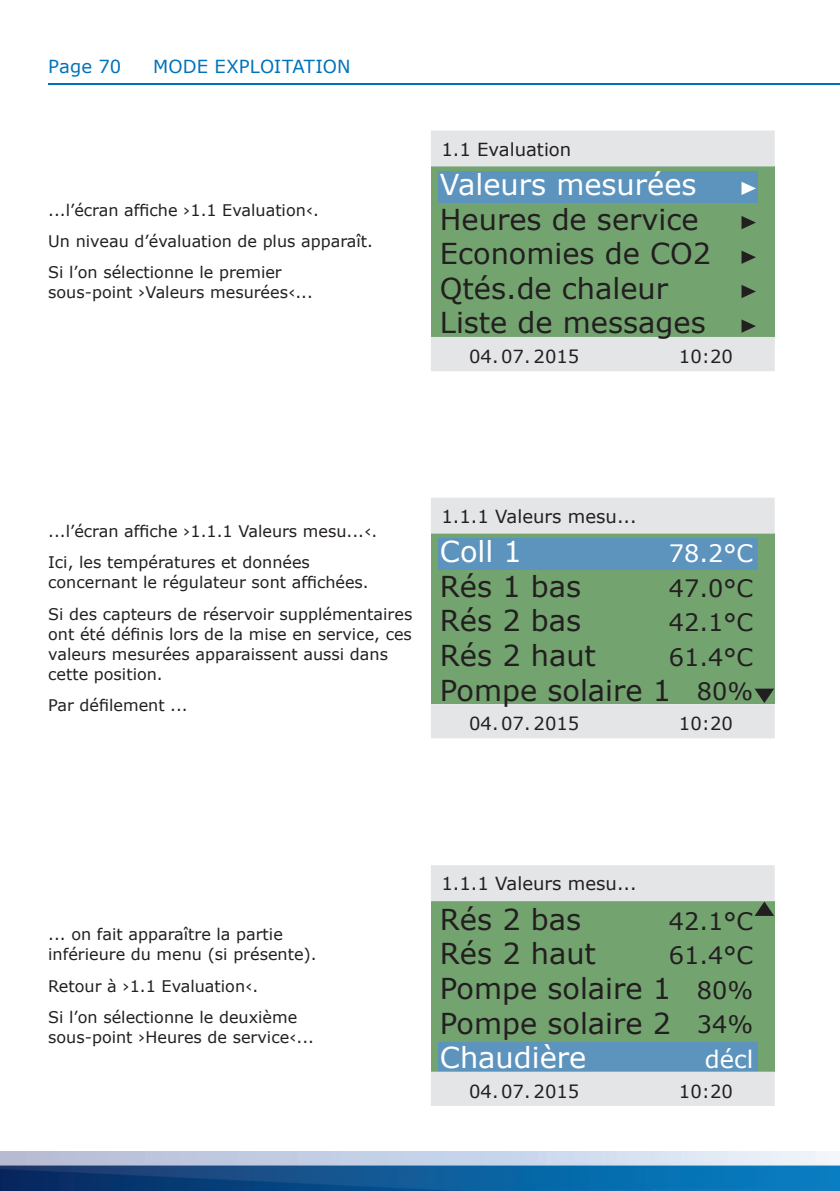
<style>
.page{position:relative;width:840px;height:1191px;background:#fff}
.page>*{position:absolute;margin:0;border:0;box-sizing:border-box;transform-origin:0 0}
.t1{font:28.8px/34.6px "Verdana";color:#231f20}
.t2{font:28.8px "Verdana";color:#fff}
.t3{font:24px/34.6px "Verdana";color:#231f20;text-align:right}
.t4{font:24px "Verdana";color:#fff}
.t5{font:18px "Verdana";color:#231f20}
.t6{font:18px "Verdana";letter-spacing:.005em;color:#0072bc}
.t7{font:16px/31.4px "Verdana";color:#231f20}
</style>
<div class="page">
<hr style="left:48px;top:84px;width:791px;height:1px;background:#0072bc">
<img style="left:0;top:1151px;width:839px;height:40px">
<svg style="left:431px;top:130px;width:343px;height:241px;background:#91b59c"></svg>
<svg style="left:741px;top:250px;width:14px;height:14px"></svg>
<svg style="left:741px;top:216px;width:14px;height:13px"></svg>
<svg style="left:741px;top:182px;width:14px;height:13px"></svg>
<svg style="left:741px;top:319px;width:14px;height:14px"></svg>
<svg style="left:741px;top:285px;width:14px;height:13px"></svg>
<svg style="left:431px;top:498px;width:343px;height:240px;background:#91b49c"></svg>
<svg style="left:754px;top:688px;width:19px;height:15px"></svg>
<svg style="left:431px;top:865px;width:343px;height:241px;background:#91b59b"></svg>
<svg style="left:754px;top:901px;width:19px;height:15px"></svg>
<p class="t6" style="left:48px;top:54px;width:74px">Page 70</p>
<p class="t6" style="left:153px;top:54px;width:199px">MODE EXPLOITATION</p>
<p class="t7" style="left:48px;top:194px;width:326px">...l’écran affiche ›1.1 Evaluation‹.<br>Un niveau d’évaluation de plus apparaît.<br>Si l’on sélectionne le premier</p>
<p class="t7" style="left:48px;top:277px;width:266px">sous-point ›Valeurs mesurées‹...</p>
<p class="t5" style="left:441px;top:137px;width:131px">1.1 Evaluation</p>
<h1 class="t2" style="left:439px;top:165px;width:258px">Valeurs mesurées</h1>
<h1 class="t1" style="left:439px;top:202px;width:272px">Heures de service<br>Economies de CO2<br>Qtés.de chaleur<br>Liste de messages</h1>
<p class="t5" style="left:469px;top:344px;width:112px">04. 07. 2015</p>
<p class="t5" style="left:678px;top:344px;width:55px">10:20</p>
<p class="t7" style="left:48px;top:515px;width:330px">...l’écran affiche ›1.1.1 Valeurs mesu...‹.<br>Ici, les températures et données</p>
<p class="t7" style="left:48px;top:567px;width:365px">concernant le régulateur sont affichées.<br>Si des capteurs de réservoir supplémentaires</p>
<p class="t7" style="left:48px;top:624px;width:365px;line-height:20px">ont été définis lors de la mise en service, ces valeurs mesurées apparaissent aussi dans cette position.</p>
<p class="t7" style="left:48px;top:689px;width:141px">Par défilement ...</p>
<p class="t5" style="left:441px;top:504px;width:197px">1.1.1 Valeurs mesu...</p>
<h1 class="t2" style="left:439px;top:532px;width:83px">Coll 1</h1>
<h1 class="t1" style="left:439px;top:569px;width:232px">Rés 1 bas<br>Rés 2 bas<br>Rés 2 haut<br>Pompe solaire 1</h1>
<h2 class="t4" style="left:668px;top:537px;width:86px">78.2°C</h2>
<h2 class="t3" style="left:668px;top:570px;width:86px">47.0°C<br>42.1°C<br>61.4°C<br>80%</h2>
<p class="t5" style="left:469px;top:711px;width:112px">04. 07. 2015</p>
<p class="t5" style="left:678px;top:711px;width:55px">10:20</p>
<p class="t7" style="left:48px;top:924px;width:270px;line-height:20px">... on fait apparaître la partie inférieure du menu (si présente).</p>
<p class="t7" style="left:48px;top:970px;width:250px">Retour à ›1.1 Evaluation‹.<br>Si l’on sélectionne le deuxième</p>
<p class="t7" style="left:48px;top:1021px;width:267px">sous-point ›Heures de service‹...</p>
<p class="t5" style="left:441px;top:871px;width:197px">1.1.1 Valeurs mesu...</p>
<h1 class="t1" style="left:439px;top:901px;width:232px">Rés 2 bas<br>Rés 2 haut<br>Pompe solaire 1<br>Pompe solaire 2</h1>
<h1 class="t2" style="left:439px;top:1037px;width:148px">Chaudière</h1>
<h2 class="t3" style="left:668px;top:903px;width:86px">42.1°C<br>61.4°C<br>80%<br>34%</h2>
<h2 class="t4" style="left:704px;top:1042px;width:50px">décl</h2>
<p class="t5" style="left:469px;top:1078px;width:112px">04. 07. 2015</p>
<p class="t5" style="left:678px;top:1078px;width:55px">10:20</p>
</div>
